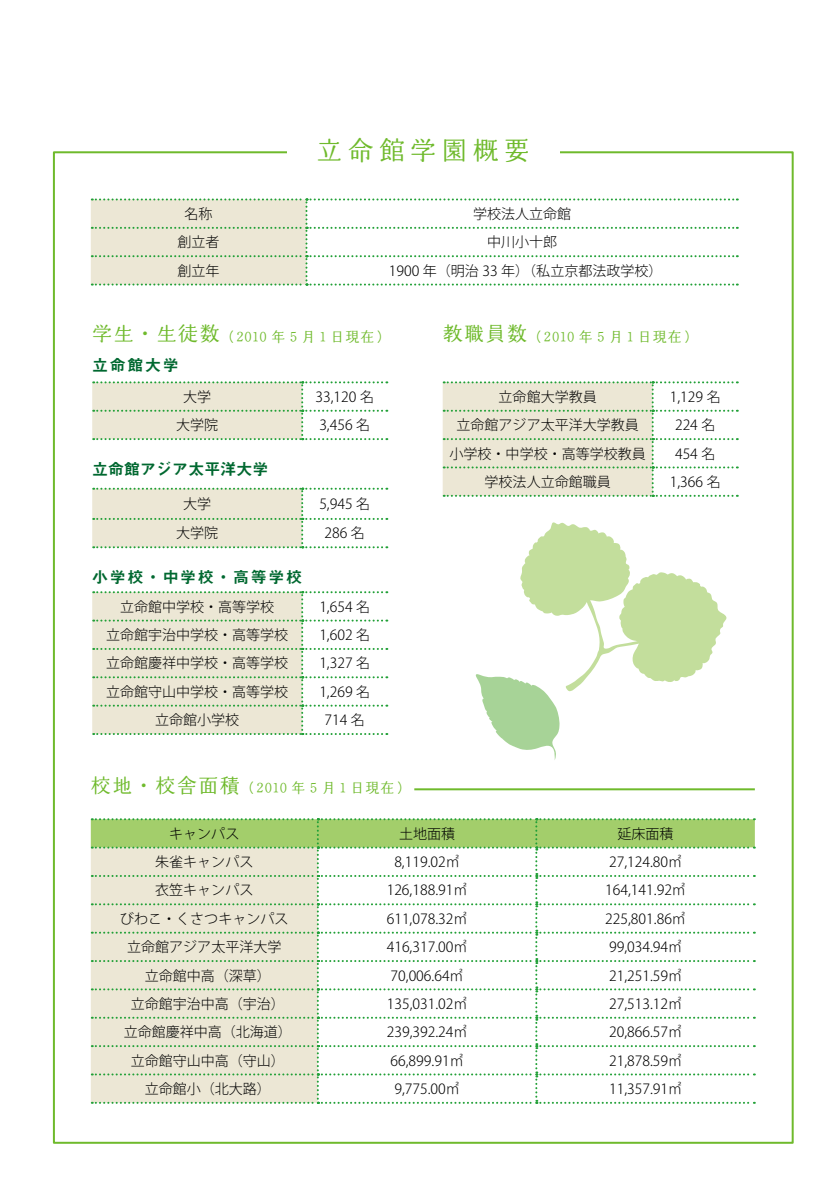
<style>
.page{position:relative;width:840px;height:1191px;background:#fff}
.page>*{position:absolute;margin:0;border:0;box-sizing:border-box;transform-origin:0 0}
.t1{font:26px "Marumin Old 90 pv RKSJ H";letter-spacing:.2em;color:#6fba2c}
.t2{font:16px "Midashi Go Pro MB31";letter-spacing:.1em;color:#006830}
.t3{font:16px "Midashi Go Pro MB31";color:#006830}
.t4{font:300 14px "Koz Go Pro";color:#000}
.t5{font:14px "Marumin Old 90 pv RKSJ H";letter-spacing:.075em;color:#6fba2c}
.s1{font-size:20px}
</style>
<div class="page">
<svg style="left:91px;top:198px;width:646px;height:87px"></svg>
<svg style="left:92px;top:381px;width:295px;height:59px"></svg>
<svg style="left:92px;top:488px;width:295px;height:60px"></svg>
<svg style="left:92px;top:591px;width:295px;height:144px"></svg>
<svg style="left:442px;top:381px;width:295px;height:116px"></svg>
<svg style="left:91px;top:818px;width:663px;height:285px"></svg>
<hr style="left:414px;top:788px;width:340px;height:2px;background:#6fba2c">
<svg style="left:475px;top:522px;width:252px;height:238px"></svg>
<h1 class="t1" style="left:316px;top:137px;width:215px">立命館学園概要</h1>
<p class="t4" style="left:184px;top:205px;width:29px">名称</p>
<p class="t4" style="left:473px;top:205px;width:100px">学校法人立命館</p>
<p class="t4" style="left:177px;top:233px;width:43px">創立者</p>
<p class="t4" style="left:487px;top:233px;width:72px">中川小十郎</p>
<p class="t4" style="left:177px;top:261px;width:43px">創立年</p>
<p class="t4" style="left:388px;top:261px;width:275px">1900 年（明治 33 年）（私立京都法政学校）</p>
<p class="t5" style="left:92px;top:329px;width:299px"><span class="s1">学生・生徒数</span>（2010 年 5 月 1 日現在）</p>
<p class="t2" style="left:92px;top:352px;width:88px">立命館大学</p>
<p class="t4" style="left:183px;top:387px;width:29px">大学</p>
<p class="t4" style="left:315px;top:387px;width:60px">33,120 名</p>
<p class="t4" style="left:176px;top:416px;width:43px">大学院</p>
<p class="t4" style="left:319px;top:416px;width:52px">3,456 名</p>
<p class="t3" style="left:92px;top:456px;width:178px">立命館アジア太平洋大学</p>
<p class="t4" style="left:183px;top:495px;width:29px">大学</p>
<p class="t4" style="left:319px;top:495px;width:52px">5,945 名</p>
<p class="t4" style="left:176px;top:524px;width:43px">大学院</p>
<p class="t4" style="left:324px;top:524px;width:42px">286 名</p>
<p class="t2" style="left:92px;top:564px;width:211px">小学校・中学校・高等学校</p>
<p class="t4" style="left:120px;top:597px;width:155px">立命館中学校・高等学校</p>
<p class="t4" style="left:319px;top:597px;width:52px">1,654 名</p>
<p class="t4" style="left:106px;top:626px;width:183px">立命館宇治中学校・高等学校</p>
<p class="t4" style="left:319px;top:626px;width:52px">1,602 名</p>
<p class="t4" style="left:106px;top:654px;width:183px">立命館慶祥中学校・高等学校</p>
<p class="t4" style="left:319px;top:654px;width:52px">1,327 名</p>
<p class="t4" style="left:106px;top:682px;width:183px">立命館守山中学校・高等学校</p>
<p class="t4" style="left:319px;top:682px;width:52px">1,269 名</p>
<p class="t4" style="left:155px;top:711px;width:85px">立命館小学校</p>
<p class="t4" style="left:324px;top:711px;width:42px">714 名</p>
<p class="t5" style="left:91px;top:781px;width:320px"><span class="s1">校地・校舎面積</span>（2010 年 5 月 1 日現在）</p>
<p class="t5" style="left:442px;top:329px;width:256px"><span class="s1">教職員数</span>（2010 年 5 月 1 日現在）</p>
<p class="t4" style="left:498px;top:387px;width:99px">立命館大学教員</p>
<p class="t4" style="left:669px;top:387px;width:52px">1,129 名</p>
<p class="t4" style="left:456px;top:416px;width:183px">立命館アジア太平洋大学教員</p>
<p class="t4" style="left:674px;top:416px;width:42px">224 名</p>
<p class="t4" style="left:449px;top:444px;width:197px">小学校・中学校・高等学校教員</p>
<p class="t4" style="left:674px;top:444px;width:42px">454 名</p>
<p class="t4" style="left:484px;top:473px;width:127px">学校法人立命館職員</p>
<p class="t4" style="left:669px;top:473px;width:52px">1,366 名</p>
<p class="t4" style="left:169px;top:824px;width:71px">キャンパス</p>
<p class="t4" style="left:399px;top:824px;width:57px">土地面積</p>
<p class="t4" style="left:617px;top:824px;width:57px">延床面積</p>
<p class="t4" style="left:155px;top:853px;width:99px">朱雀キャンパス</p>
<p class="t4" style="left:394px;top:853px;width:67px">8,119.02㎡</p>
<p class="t4" style="left:608px;top:853px;width:75px">27,124.80㎡</p>
<p class="t4" style="left:155px;top:881px;width:99px">衣笠キャンパス</p>
<p class="t4" style="left:386px;top:881px;width:82px">126,188.91㎡</p>
<p class="t4" style="left:605px;top:881px;width:82px">164,141.92㎡</p>
<p class="t4" style="left:120px;top:909px;width:169px">びわこ・くさつキャンパス</p>
<p class="t4" style="left:386px;top:909px;width:82px">611,078.32㎡</p>
<p class="t4" style="left:605px;top:909px;width:82px">225,801.86㎡</p>
<p class="t4" style="left:127px;top:938px;width:155px">立命館アジア太平洋大学</p>
<p class="t4" style="left:386px;top:938px;width:82px">416,317.00㎡</p>
<p class="t4" style="left:608px;top:938px;width:75px">99,034.94㎡</p>
<p class="t4" style="left:145px;top:966px;width:127px">立命館中高（深草）</p>
<p class="t4" style="left:390px;top:966px;width:75px">70,006.64㎡</p>
<p class="t4" style="left:608px;top:966px;width:75px">21,251.59㎡</p>
<p class="t4" style="left:131px;top:994px;width:155px">立命館宇治中高（宇治）</p>
<p class="t4" style="left:386px;top:994px;width:82px">135,031.02㎡</p>
<p class="t4" style="left:608px;top:994px;width:75px">27,513.12㎡</p>
<p class="t4" style="left:124px;top:1023px;width:169px">立命館慶祥中高（北海道）</p>
<p class="t4" style="left:386px;top:1023px;width:82px">239,392.24㎡</p>
<p class="t4" style="left:608px;top:1023px;width:75px">20,866.57㎡</p>
<p class="t4" style="left:131px;top:1051px;width:155px">立命館守山中高（守山）</p>
<p class="t4" style="left:390px;top:1051px;width:75px">66,899.91㎡</p>
<p class="t4" style="left:608px;top:1051px;width:75px">21,878.59㎡</p>
<p class="t4" style="left:145px;top:1079px;width:127px">立命館小（北大路）</p>
<p class="t4" style="left:394px;top:1079px;width:67px">9,775.00㎡</p>
<p class="t4" style="left:608px;top:1079px;width:75px">11,357.91㎡</p>
</div>
